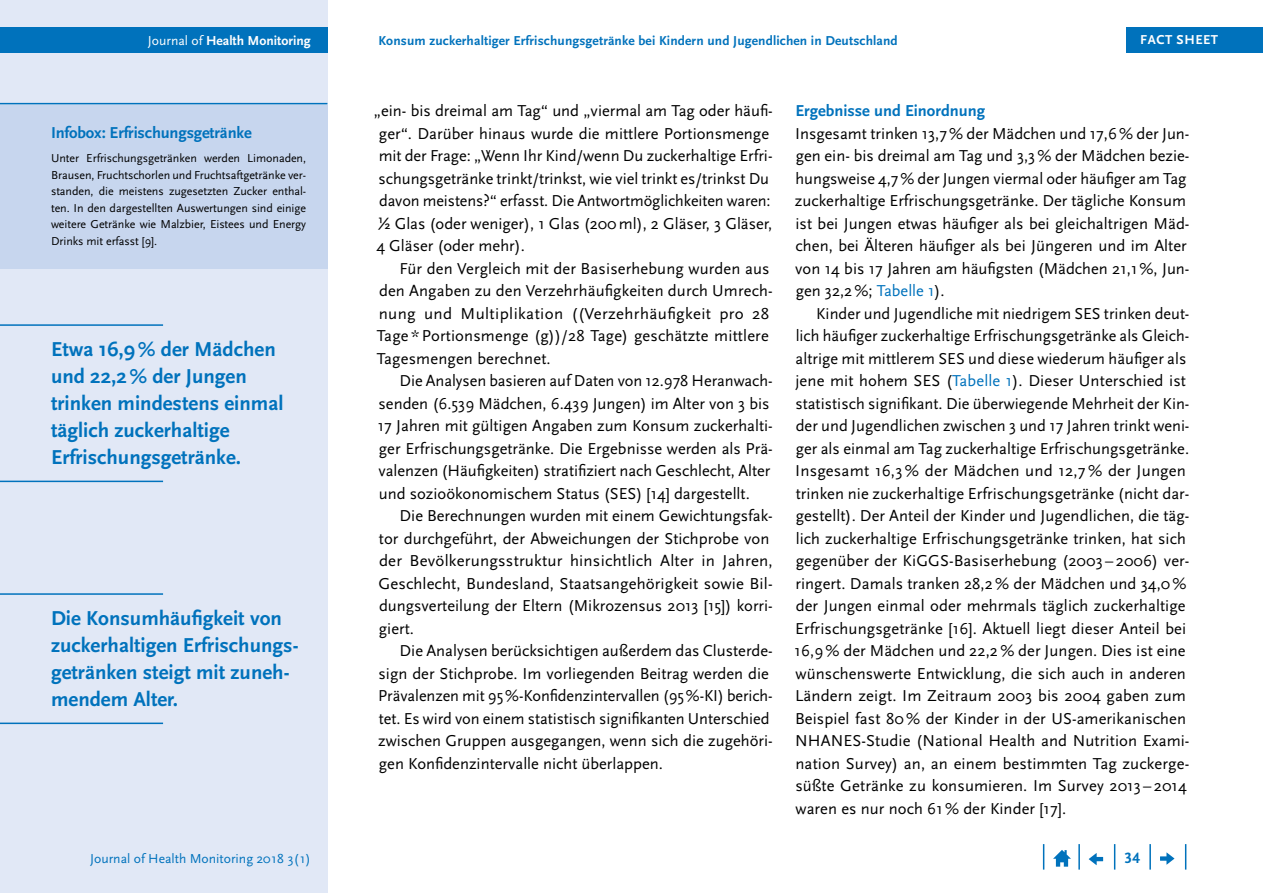
<style>
.page{position:relative;width:1263px;height:893px;background:#fff}
.page>*{position:absolute;margin:0;border:0;box-sizing:border-box;transform-origin:0 0}
.t1{font:700 21px/27px "Scala Sans Pro";color:#0072bc}
.t2{font:16.5px/22.5px "Scala Sans Pro";color:#000}
.t3{font:700 16.5px "Scala Sans Pro";letter-spacing:-.01em;color:#0072bc}
.t4{font:700 15.75px "Scala Sans Pro";color:#0072bc}
.t5{font:13.65px "Scala Sans Pro";color:#0072bc}
.t6{font:700 13.65px "Scala Sans Pro";color:#fff}
.t7{font:700 13.5px "Scala Sans Pro";letter-spacing:.01em;color:#0072bc}
.t8{font:700 13.5px "Scala Sans Pro";letter-spacing:.04em;color:#fff}
.t9{font:12px/16.5px "Scala Sans Pro";letter-spacing:-.005em;color:#000;text-align:justify}
.s1{font-weight:400}
.s2{color:#0072bc}
</style>
<div class="page">
<div style="left:0;top:0;width:327px;height:893px;background:#e1e8f6"></div>
<svg style="left:1185px;top:844px;width:1px;height:26px"></svg>
<hr style="left:1149px;top:844px;width:2px;height:26px;background:#0072bc">
<svg style="left:1114px;top:844px;width:1px;height:26px"></svg>
<hr style="left:1078px;top:844px;width:2px;height:26px;background:#0072bc">
<svg style="left:1043px;top:844px;width:1px;height:26px"></svg>
<svg style="left:1053px;top:850px;width:18px;height:17px"></svg>
<svg style="left:1089px;top:853px;width:14px;height:12px"></svg>
<svg style="left:1160px;top:852px;width:14px;height:13px"></svg>
<div style="left:1126px;top:28px;width:137px;height:25px;background:#0072bc"></div>
<div style="left:0;top:28px;width:327px;height:25px;background:#0072bc"></div>
<div style="left:0;top:105px;width:327px;height:164px;background:#c7d6ee"></div>
<hr style="left:0;top:103px;width:327px;height:1px;background:#0072bc">
<hr style="left:0;top:324px;width:163px;height:2px;background:#0072bc">
<hr style="left:0;top:481px;width:163px;height:1px;background:#0072bc">
<hr style="left:0;top:593px;width:163px;height:2px;background:#0072bc">
<hr style="left:0;top:723px;width:163px;height:1px;background:#0072bc">
<p class="t6" style="left:148px;top:33px;width:164px"><span class="s1">Journal of</span> Health Monitoring</p>
<p class="t8" style="left:1140px;top:32px;width:80px">FACT SHEET</p>
<p class="t7" style="left:378px;top:33px;width:521px">Konsum zuckerhaltiger Erfrischungsgetränke bei Kindern und Jugendlichen in Deutschland</p>
<p class="t3" style="left:51px;top:123px;width:202px">Infobox: Erfrischungsgetränke</p>
<p class="t9" style="left:51px;top:150px;width:257px">Unter Erfrischungsgetränken werden Limonaden, Brausen, Fruchtschorlen und Fruchtsaftgetränke ver&shy;standen, die meistens zugesetzten Zucker enthal&shy;ten. In den dargestellten Auswertungen sind einige weitere Getränke wie Malzbier, Eistees und Energy Drinks mit erfasst [9].</p>
<p class="t1" style="left:51px;top:335px;width:234px">Etwa 16,9% der Mädchen und 22,2% der Jungen trinken mindestens einmal täglich zuckerhaltige<br>Erfrischungsgetränke.</p>
<p class="t1" style="left:51px;top:604px;width:249px">Die Konsumhäufigkeit von zuckerhaltigen Erfrischungs&shy;getränken steigt mit zuneh&shy;mendem Alter.</p>
<p class="t2" style="left:374px;top:99px;width:400px">„ein- bis dreimal am Tag“ und „viermal am Tag oder häufi&shy;ger“. Darüber hinaus wurde die mittlere Portionsmenge mit der Frage: „Wenn Ihr Kind/wenn Du zuckerhaltige Erfri&shy;schungsgetränke trinkt/trinkst, wie viel trinkt es/trinkst Du davon meistens?“ erfasst. Die Antwortmöglichkeiten waren: ½ Glas (oder weniger), 1 Glas (200ml), 2 Gläser, 3 Gläser, 4 Gläser (oder mehr).</p>
<p class="t2" style="left:377px;top:257px;width:397px;text-indent:23px">Für den Vergleich mit der Basiserhebung wurden aus den Angaben zu den Verzehrhäufigkeiten durch Umrech&shy;nung und Multiplikation ((Verzehrhäufigkeit pro 28<br>Tage * Portionsmenge (g))/28 Tage) geschätzte mittlere Tagesmengen berechnet.</p>
<p class="t2" style="left:378px;top:369px;width:396px;text-indent:22px">Die Analysen basieren auf Daten von 12.978 Heranwach&shy;senden (6.539 Mädchen, 6.439 Jungen) im Alter von 3 bis 17 Jahren mit gültigen Angaben zum Konsum zuckerhalti&shy;ger Erfrischungsgetränke. Die Ergebnisse werden als Prä&shy;valenzen (Häufigkeiten) stratifiziert nach Geschlecht, Alter und sozioökonomischem Status (SES) [14] dargestellt.</p>
<p class="t2" style="left:378px;top:504px;width:396px;text-indent:21px">Die Berechnungen wurden mit einem Gewichtungsfak&shy;tor durchgeführt, der Abweichungen der Stichprobe von der Bevölkerungsstruktur hinsichtlich Alter in Jahren, Geschlecht, Bundesland, Staatsangehörigkeit sowie Bil&shy;dungsverteilung der Eltern (Mikrozensus 2013 [15]) korri&shy;giert.</p>
<p class="t2" style="left:378px;top:639px;width:396px;text-indent:21px">Die Analysen berücksichtigen außerdem das Clusterde&shy;sign der Stichprobe. Im vorliegenden Beitrag werden die Prävalenzen mit 95%-Konfidenzintervallen (95%-KI) berich&shy;tet. Es wird von einem statistisch signifikanten Unterschied zwischen Gruppen ausgegangen, wenn sich die zugehöri&shy;gen Konfidenzintervalle nicht überlappen.</p>
<p class="t3" style="left:795px;top:101px;width:191px">Ergebnisse und Einordnung</p>
<p class="t2" style="left:795px;top:122px;width:396px">Insgesamt trinken 13,7% der Mädchen und 17,6% der Jun&shy;gen ein- bis dreimal am Tag und 3,3% der Mädchen bezie&shy;hungsweise 4,7% der Jungen viermal oder häufiger am Tag zuckerhaltige Erfrischungsgetränke. Der tägliche Konsum ist bei Jungen etwas häufiger als bei gleichaltrigen Mäd&shy;chen, bei Älteren häufiger als bei Jüngeren und im Alter von 14 bis 17 Jahren am häufigsten (Mädchen 21,1%, Jun&shy;gen 32,2%; <span class="s2">Tabelle 1</span>).</p>
<p class="t2" style="left:794px;top:302px;width:396px;text-indent:22px">Kinder und Jugendliche mit niedrigem SES trinken deut&shy;lich häufiger zuckerhaltige Erfrischungsgetränke als Gleich&shy;altrige mit mittlerem SES und diese wiederum häufiger als jene mit hohem SES (<span class="s2">Tabelle 1</span>). Dieser Unterschied ist statistisch signifikant. Die überwiegende Mehrheit der Kin&shy;der und Jugendlichen zwischen 3 und 17 Jahren trinkt weni&shy;ger als einmal am Tag zuckerhaltige Erfrischungsgetränke.<br>Insgesamt 16,3% der Mädchen und 12,7% der Jungen trinken nie zuckerhaltige Erfrischungsgetränke (nicht dar&shy;gestellt). Der Anteil der Kinder und Jugendlichen, die täg&shy;lich zuckerhaltige Erfrischungsgetränke trinken, hat sich gegenüber der KiGGS-Basiserhebung (2003 – 2006) ver&shy;ringert. Damals tranken 28,2% der Mädchen und 34,0% der Jungen einmal oder mehrmals täglich zuckerhaltige Erfrischungsgetränke [16]. Aktuell liegt dieser Anteil bei 16,9% der Mädchen und 22,2% der Jungen. Dies ist eine wünschenswerte Entwicklung, die sich auch in anderen Ländern zeigt. Im Zeitraum 2003 bis 2004 gaben zum Beispiel fast 80% der Kinder in der US-amerikanischen NHANES-Studie (National Health and Nutrition Exami&shy;nation Survey) an, an einem bestimmten Tag zuckerge&shy;süßte Getränke zu konsumieren. Im Survey 2013 – 2014 waren es nur noch 61% der Kinder [17].</p>
<p class="t5" style="left:90px;top:850px;width:222px">Journal of Health Monitoring 2018 3(1)</p>
<p class="t4" style="left:1124px;top:849px;width:17px">34</p>
</div>
